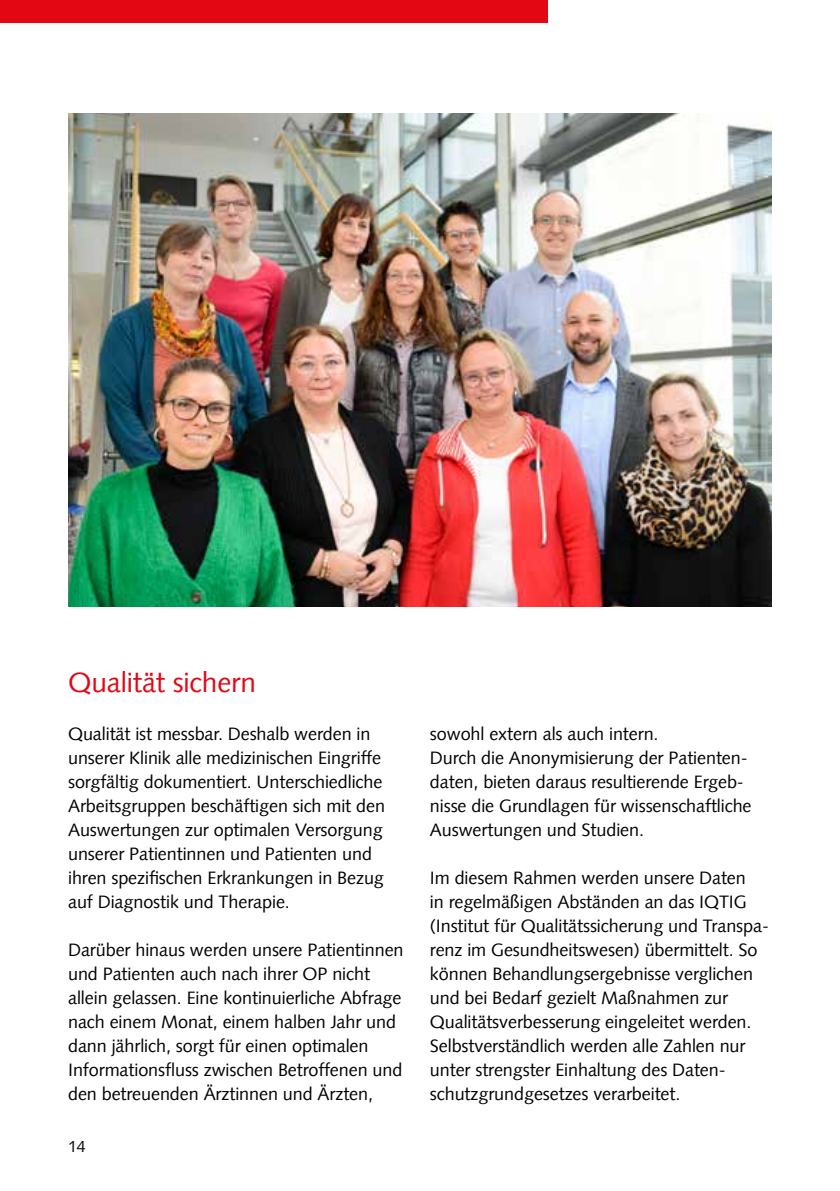
<style>
.page{position:relative;width:840px;height:1191px;background:#fff}
.page>*{position:absolute;margin:0;border:0;box-sizing:border-box;transform-origin:0 0}
.t1{font:28px "Syntax";letter-spacing:-.005em;color:#e30613}
.t2{font:18px/24px "Syntax";letter-spacing:-.005em;color:#000}
.t3{font:16px "Syntax";color:#000}
</style>
<div class="page">
<div style="left:0;top:0;width:547px;height:23px;background:#e30613"></div>
<img style="left:68px;top:113px;width:703px;height:494px">
<h1 class="t1" style="left:68px;top:665px;width:189px">Qualität sichern</h1>
<p class="t2" style="left:68px;top:721px;width:318px">Qualität ist messbar. Deshalb werden in unserer Klinik alle medizinischen Eingriffe sorgfältig dokumentiert. Unterschiedliche Arbeitsgruppen beschäftigen sich mit den Auswertungen zur optimalen Versorgung unserer Patientinnen und Patienten und ihren spezifischen Erkrankungen in Bezug auf Diagnostik und Therapie.</p>
<p class="t2" style="left:68px;top:937px;width:337px">Darüber hinaus werden unsere Patientinnen und Patienten auch nach ihrer OP nicht allein gelassen. Eine kontinuierliche Abfrage nach einem Monat, einem halben Jahr und dann jährlich, sorgt für einen optimalen Informationsfluss zwischen Betroffenen und den betreuenden Ärztinnen und Ärzten,</p>
<p class="t3" style="left:68px;top:1136px;width:19px">14</p>
<p class="t2" style="left:429px;top:721px;width:323px">sowohl extern als auch intern.<br>Durch die Anonymisierung der Patienten&shy;daten, bieten daraus resultierende Ergeb&shy;nisse die Grundlagen für wissenschaftliche Auswertungen und Studien.</p>
<p class="t2" style="left:429px;top:865px;width:340px">Im diesem Rahmen werden unsere Daten<br>in regelmäßigen Abständen an das IQTIG (Institut für Qualitätssicherung und Transpa&shy;renz im Gesundheitswesen) übermittelt. So können Behandlungsergebnisse verglichen und bei Bedarf gezielt Maßnahmen zur Qualitätsverbesserung eingeleitet werden.<br>Selbstverständlich werden alle Zahlen nur unter strengster Einhaltung des Daten&shy;schutzgrundgesetzes verarbeitet.</p>
</div>
